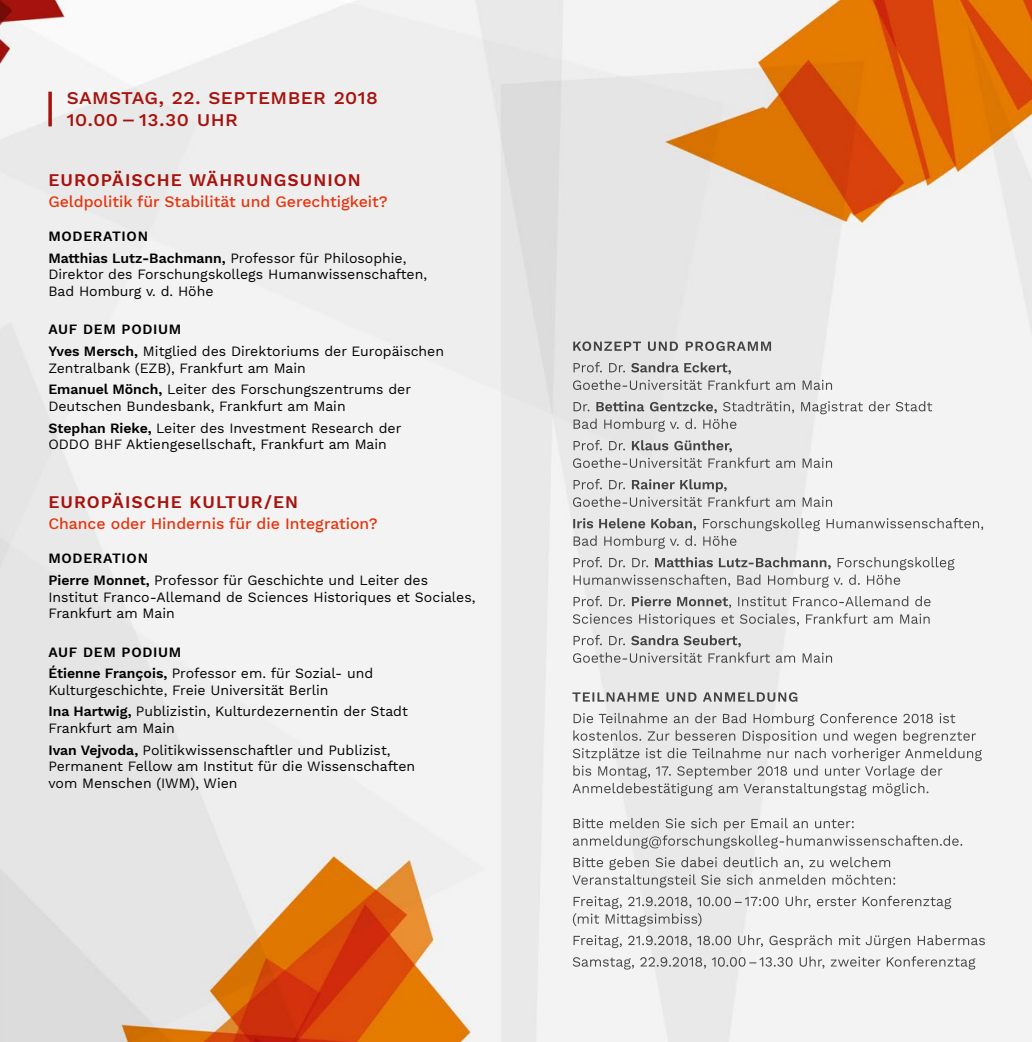
<style>
.page{position:relative;width:1032px;height:1042px;background:#fff}
.page>*{position:absolute;margin:0;border:0;box-sizing:border-box;transform-origin:0 0}
.t1{font:500 21px/22.8px "Work Sans";letter-spacing:.02em;color:#a7120d}
.t2{font:600 17.5px "Work Sans";letter-spacing:.06em;color:#a7120d}
.t3{font:500 15.75px "Work Sans";color:#e6340d}
.t4{font:14px/21.5px "Work Sans";color:#000}
.t5{font:600 14px/21.5px "Work Sans";letter-spacing:.05em;color:#000}
.s1{font-weight:400}
.s2{font-weight:600}
</style>
<div class="page">
<img style="left:0;top:0;width:1032px;height:1042px">
<svg style="left:48px;top:92px;width:4px;height:34px"></svg>
<img style="left:573px;top:341px;width:198px;height:10px">
<img style="left:573px;top:362px;width:53px;height:10px">
<img style="left:631px;top:362px;width:100px;height:12px">
<img style="left:573px;top:379px;width:259px;height:11px">
<img style="left:573px;top:402px;width:17px;height:9px">
<img style="left:596px;top:401px;width:48px;height:10px">
<img style="left:650px;top:401px;width:67px;height:13px">
<img style="left:717px;top:401px;width:215px;height:13px">
<img style="left:573px;top:418px;width:163px;height:14px">
<img style="left:573px;top:440px;width:53px;height:10px">
<img style="left:632px;top:440px;width:36px;height:10px">
<img style="left:674px;top:440px;width:58px;height:12px">
<img style="left:573px;top:457px;width:259px;height:11px">
<img style="left:573px;top:479px;width:53px;height:10px">
<img style="left:632px;top:479px;width:95px;height:13px">
<img style="left:573px;top:496px;width:259px;height:11px">
<img style="left:573px;top:518px;width:124px;height:13px">
<img style="left:697px;top:518px;width:287px;height:13px">
<img style="left:573px;top:535px;width:163px;height:14px">
<img style="left:573px;top:557px;width:76px;height:10px">
<img style="left:655px;top:557px;width:176px;height:13px">
<img style="left:831px;top:557px;width:124px;height:13px">
<img style="left:573px;top:574px;width:327px;height:14px">
<img style="left:573px;top:596px;width:53px;height:10px">
<img style="left:632px;top:596px;width:96px;height:10px">
<img style="left:729px;top:596px;width:202px;height:12px">
<img style="left:573px;top:613px;width:357px;height:13px">
<img style="left:573px;top:635px;width:53px;height:10px">
<img style="left:631px;top:635px;width:110px;height:12px">
<img style="left:573px;top:652px;width:259px;height:11px">
<img style="left:572px;top:692px;width:225px;height:10px">
<img style="left:573px;top:713px;width:382px;height:13px">
<img style="left:573px;top:730px;width:403px;height:13px">
<img style="left:573px;top:748px;width:409px;height:13px">
<img style="left:573px;top:765px;width:369px;height:13px">
<img style="left:572px;top:783px;width:356px;height:13px">
<img style="left:573px;top:818px;width:282px;height:13px">
<img style="left:573px;top:835px;width:390px;height:13px">
<img style="left:573px;top:857px;width:318px;height:13px">
<img style="left:572px;top:874px;width:323px;height:13px">
<img style="left:573px;top:896px;width:378px;height:13px">
<img style="left:573px;top:913px;width:128px;height:13px">
<img style="left:573px;top:935px;width:412px;height:13px">
<img style="left:573px;top:956px;width:402px;height:13px">
<h1 class="t1" style="left:67px;top:86px;width:313px">SAMSTAG, 22. SEPTEMBER 2018<br>10.00 – 13.30 UHR</h1>
<p class="t2" style="left:48px;top:170px;width:314px">EUROPÄISCHE WÄHRUNGSUNION</p>
<p class="t3" style="left:48px;top:192px;width:341px">Geldpolitik für Stabilität und Gerechtigkeit?</p>
<p class="t5" style="left:48px;top:226px;width:360px">MODERATION<br>Matthias Lutz-Bachmann, <span class="s1">Professor für Philosophie,</span></p>
<p class="t4" style="left:48px;top:267px;width:380px;line-height:16.8px">Direktor des Forschungskollegs Humanwissenschaften,<br>Bad Homburg v. d. Höhe</p>
<p class="t4" style="left:48px;top:319px;width:397px"><span class="s2">AUF DEM PODIUM<br>Yves Mersch,</span> Mitglied des Direktoriums der Europäischen</p>
<p class="t4" style="left:48px;top:358px;width:364px">Zentralbank (EZB), Frankfurt am Main<br><span class="s2">Emanuel Mönch,</span> Leiter des Forschungszentrums der</p>
<p class="t4" style="left:48px;top:396px;width:354px">Deutschen Bundesbank, Frankfurt am Main<br><span class="s2">Stephan Rieke,</span> Leiter des Investment Research der</p>
<p class="t4" style="left:48px;top:434px;width:340px">ODDO BHF Aktiengesellschaft, Frankfurt am Main</p>
<p class="t2" style="left:48px;top:492px;width:251px">EUROPÄISCHE KULTUR/EN</p>
<p class="t3" style="left:48px;top:514px;width:331px">Chance oder Hindernis für die Integration?</p>
<p class="t4" style="left:48px;top:548px;width:381px"><span class="s2">MODERATION<br>Pierre Monnet,</span> Professor für Geschichte und Leiter des</p>
<p class="t4" style="left:48px;top:589px;width:429px;line-height:16.8px">Institut Franco-Allemand de Sciences Historiques et Sociales,<br>Frankfurt am Main</p>
<p class="t5" style="left:48px;top:642px;width:326px">AUF DEM PODIUM<br>Étienne François, <span class="s1">Professor em. für Sozial- und</span></p>
<p class="t4" style="left:48px;top:680px;width:361px">Kulturgeschichte, Freie Universität Berlin<br><span class="s2">Ina Hartwig,</span> Publizistin, Kulturdezernentin der Stadt</p>
<p class="t4" style="left:48px;top:718px;width:344px">Frankfurt am Main<br><span class="s2">Ivan Vejvoda,</span> Politikwissenschaftler und Publizist,</p>
<p class="t4" style="left:48px;top:759px;width:368px;line-height:16.8px">Permanent Fellow am Institut für die Wissenschaften vom Menschen (IWM), Wien</p>
</div>
